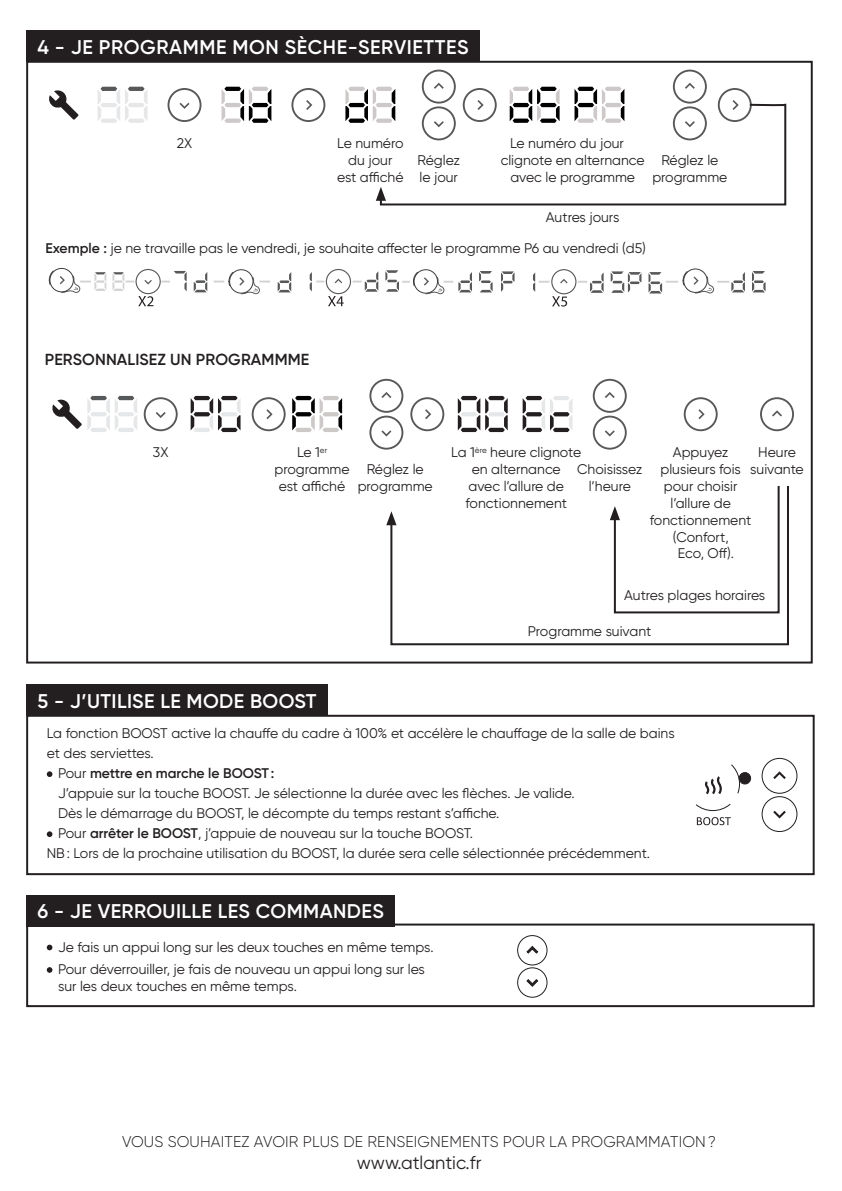
<style>
.page{position:relative;width:842px;height:1191px;background:#fff}
.page>*{position:absolute;margin:0;border:0;box-sizing:border-box;transform-origin:0 0}
.t1{font:600 19.8px "Gilroy";letter-spacing:.02em;color:#fff}
.t2{font:18.4px "Gilroy";color:#231f20}
.t3{font:600 16px "Gilroy";letter-spacing:.01em;color:#231f20}
.t4{font:300 15.6px "Gilroy";letter-spacing:.01em;color:#231f20}
.t5{font:14px/16.8px "Gilroy";color:#231f20;text-align:center}
.t6{font:600 14px "Gilroy";color:#231f20}
.s1{font-weight:600}
.s2{font-weight:400}
</style>
<div class="page">
<div style="left:26px;top:715px;width:789px;height:160px;border:2px solid #231f20"></div>
<div style="left:26px;top:923px;width:789px;height:84px;border:2px solid #231f20"></div>
<div style="left:26px;top:684px;width:301px;height:31px;background:#231f20"></div>
<div style="left:26px;top:895px;width:369px;height:31px;background:#231f20"></div>
<svg style="left:47px;top:771px;width:5px;height:6px"></svg>
<svg style="left:47px;top:831px;width:5px;height:6px"></svg>
<svg style="left:47px;top:944px;width:5px;height:6px"></svg>
<svg style="left:47px;top:967px;width:5px;height:5px"></svg>
<svg style="left:517px;top:935px;width:30px;height:62px"></svg>
<svg style="left:697px;top:817px;width:34px;height:8px"></svg>
<div style="left:739px;top:772px;width:12px;height:12px;background:#231f20;border-radius:50%"></div>
<div style="left:739px;top:772px;width:12px;height:12px;border:1px solid #231f20;border-radius:50%"></div>
<svg style="left:696px;top:764px;width:44px;height:47px"></svg>
<svg style="left:762px;top:758px;width:35px;height:74px"></svg>
<div style="left:144px;top:397px;width:34px;height:34px;border:2px solid #57585a;border-radius:50%"></div>
<svg style="left:156px;top:412px;width:10px;height:6px"></svg>
<div style="left:252px;top:397px;width:34px;height:34px;border:2px solid #57585a;border-radius:50%"></div>
<svg style="left:266px;top:409px;width:7px;height:10px"></svg>
<div style="left:410px;top:397px;width:34px;height:34px;border:2px solid #57585a;border-radius:50%"></div>
<svg style="left:425px;top:409px;width:6px;height:10px"></svg>
<div style="left:684px;top:397px;width:34px;height:34px;border:2px solid #57585a;border-radius:50%"></div>
<svg style="left:698px;top:409px;width:7px;height:10px"></svg>
<div style="left:760px;top:397px;width:34px;height:34px;border:2px solid #57585a;border-radius:50%"></div>
<svg style="left:772px;top:410px;width:10px;height:6px"></svg>
<div style="left:369px;top:379px;width:34px;height:34px;border:2px solid #57585a;border-radius:50%"></div>
<svg style="left:381px;top:392px;width:10px;height:6px"></svg>
<div style="left:593px;top:379px;width:34px;height:34px;border:2px solid #57585a;border-radius:50%"></div>
<svg style="left:605px;top:392px;width:10px;height:6px"></svg>
<div style="left:369px;top:415px;width:34px;height:34px;border:2px solid #57585a;border-radius:50%"></div>
<svg style="left:381px;top:430px;width:10px;height:6px"></svg>
<div style="left:593px;top:415px;width:34px;height:34px;border:2px solid #57585a;border-radius:50%"></div>
<svg style="left:605px;top:430px;width:10px;height:6px"></svg>
<svg style="left:52px;top:396px;width:85px;height:36px"></svg>
<svg style="left:191px;top:396px;width:50px;height:36px"></svg>
<svg style="left:292px;top:396px;width:50px;height:36px"></svg>
<svg style="left:458px;top:396px;width:50px;height:36px"></svg>
<svg style="left:523px;top:396px;width:49px;height:36px"></svg>
<svg style="left:389px;top:486px;width:400px;height:160px"></svg>
<svg style="left:386px;top:511px;width:10px;height:14px"></svg>
<svg style="left:136px;top:269px;width:24px;height:25px"></svg>
<div style="left:136px;top:269px;width:25px;height:25px;border:1px solid #57585a;border-radius:50%"></div>
<svg style="left:326px;top:269px;width:24px;height:25px"></svg>
<div style="left:326px;top:269px;width:25px;height:25px;border:1px solid #57585a;border-radius:50%"></div>
<div style="left:551px;top:269px;width:25px;height:25px;border:1px solid #57585a;border-radius:50%"></div>
<svg style="left:112px;top:272px;width:41px;height:34px"></svg>
<svg style="left:162px;top:271px;width:25px;height:20px"></svg>
<svg style="left:194px;top:272px;width:13px;height:20px"></svg>
<svg style="left:278px;top:272px;width:13px;height:20px"></svg>
<svg style="left:310px;top:272px;width:34px;height:34px"></svg>
<svg style="left:353px;top:272px;width:25px;height:20px"></svg>
<svg style="left:479px;top:271px;width:14px;height:21px"></svg>
<svg style="left:578px;top:272px;width:26px;height:21px"></svg>
<svg style="left:501px;top:271px;width:14px;height:21px"></svg>
<svg style="left:533px;top:272px;width:35px;height:34px"></svg>
<svg style="left:611px;top:271px;width:30px;height:22px"></svg>
<svg style="left:752px;top:271px;width:13px;height:21px"></svg>
<svg style="left:48px;top:270px;width:58px;height:23px"></svg>
<div style="left:49px;top:268px;width:25px;height:24px;border:1px solid #3e3e3f;border-radius:50%"></div>
<svg style="left:214px;top:271px;width:56px;height:24px"></svg>
<div style="left:229px;top:269px;width:24px;height:25px;border:1px solid #3e3e3f;border-radius:50%"></div>
<svg style="left:385px;top:270px;width:87px;height:25px"></svg>
<div style="left:414px;top:269px;width:24px;height:25px;border:1px solid #3e3e3f;border-radius:50%"></div>
<svg style="left:648px;top:270px;width:97px;height:24px"></svg>
<div style="left:683px;top:268px;width:25px;height:25px;border:1px solid #3e3e3f;border-radius:50%"></div>
<svg style="left:49px;top:90px;width:30px;height:30px"></svg>
<div style="left:168px;top:88px;width:33px;height:34px;border:2px solid #57585a;border-radius:50%"></div>
<svg style="left:179px;top:103px;width:11px;height:6px"></svg>
<div style="left:291px;top:88px;width:34px;height:34px;border:2px solid #57585a;border-radius:50%"></div>
<svg style="left:306px;top:100px;width:6px;height:10px"></svg>
<div style="left:463px;top:88px;width:34px;height:34px;border:2px solid #57585a;border-radius:50%"></div>
<div style="left:718px;top:88px;width:34px;height:34px;border:2px solid #57585a;border-radius:50%"></div>
<div style="left:422px;top:70px;width:34px;height:34px;border:2px solid #57585a;border-radius:50%"></div>
<svg style="left:434px;top:83px;width:10px;height:6px"></svg>
<div style="left:673px;top:70px;width:34px;height:34px;border:2px solid #57585a;border-radius:50%"></div>
<svg style="left:685px;top:83px;width:10px;height:6px"></svg>
<svg style="left:98px;top:87px;width:49px;height:36px"></svg>
<svg style="left:221px;top:87px;width:50px;height:36px"></svg>
<svg style="left:345px;top:87px;width:50px;height:36px"></svg>
<svg style="left:510px;top:87px;width:50px;height:15px"></svg>
<svg style="left:574px;top:87px;width:50px;height:15px"></svg>
<svg style="left:379px;top:102px;width:408px;height:104px"></svg>
<svg style="left:376px;top:187px;width:10px;height:14px"></svg>
<div style="left:26px;top:30px;width:454px;height:31px;background:#231f20"></div>
<h1 class="t1" style="left:37px;top:34px;width:433px">4 - JE PROGRAMME MON SÈCHE-SERVIETTES</h1>
<p class="t5" style="left:177px;top:135px;width:17px">2X</p>
<p class="t5" style="left:337px;top:135px;width:68px">Le numéro du jour est affiché</p>
<p class="t5" style="left:510px;top:135px;width:115px">Le numéro du jour</p>
<p class="t5" style="left:501px;top:152px;width:146px">clignote en alternance</p>
<p class="t5" style="left:510px;top:168px;width:126px">avec le programme</p>
<p class="t5" style="left:546px;top:208px;width:75px">Autres jours</p>
<p class="t5" style="left:418px;top:152px;width:44px;text-align:left">Réglez le jour</p>
<p class="t5" style="left:652px;top:152px;width:77px">Réglez le programme</p>
<p class="t5" style="left:45px;top:240px;width:602px"><span class="s1">Exemple :</span> je ne travaille pas le vendredi, je souhaite affecter le programme P6 au vendredi (d5)</p>
<p class="t3" style="left:45px;top:349px;width:266px">PERSONNALISEZ UN PROGRAMMME</p>
<p class="t5" style="left:153px;top:444px;width:17px">3X</p>
<p class="t5" style="left:275px;top:444px;width:77px">Le 1<sup>er </sup>programme est affiché</p>
<p class="t5" style="left:451px;top:444px;width:132px">La 1<sup>ère</sup> heure clignote en alternance<br>avec l’allure de fonctionnement</p>
<p class="t5" style="left:358px;top:461px;width:77px">Réglez le programme</p>
<p class="t5" style="left:577px;top:461px;width:67px">Choisissez l’heure</p>
<p class="t5" style="left:673px;top:444px;width:57px">Appuyez</p>
<p class="t5" style="left:660px;top:461px;width:82px">plusieurs fois</p>
<p class="t5" style="left:664px;top:477px;width:75px">pour choisir</p>
<p class="t5" style="left:670px;top:494px;width:62px">l’allure de</p>
<p class="t5" style="left:650px;top:511px;width:103px">fonctionnement</p>
<p class="t5" style="left:673px;top:528px;width:58px">(Confort,</p>
<p class="t5" style="left:678px;top:545px;width:58px">Eco, Off).</p>
<p class="t5" style="left:750px;top:444px;width:55px">Heure suivante</p>
<p class="t5" style="left:624px;top:587px;width:143px">Autres plages horaires</p>
<p class="t5" style="left:528px;top:623px;width:125px">Programme suivant</p>
<h1 class="t1" style="left:37px;top:688px;width:280px">5 - J’UTILISE LE MODE BOOST</h1>
<p class="t5" style="left:47px;top:725px;width:629px">La fonction BOOST active la chauffe du cadre à 100% et accélère le chauffage de la salle de bains</p>
<p class="t5" style="left:47px;top:745px;width:109px">et des serviettes.</p>
<p class="t6" style="left:58px;top:765px;width:218px"><span class="s2">Pour</span> mettre en marche le BOOST:</p>
<p class="t5" style="left:58px;top:785px;width:518px">J’appuie sur la touche BOOST. Je sélectionne la durée avec les flèches. Je valide.</p>
<p class="t5" style="left:58px;top:805px;width:443px">Dès le démarrage du BOOST, le décompte du temps restant s’affiche.</p>
<p class="t5" style="left:58px;top:825px;width:416px">Pour <span class="s1">arrêter le BOOST</span>, j’appuie de nouveau sur la touche BOOST.</p>
<p class="t5" style="left:47px;top:845px;width:605px">NB: Lors de la prochaine utilisation du BOOST, la durée sera celle sélectionnée précédemment.</p>
<h1 class="t1" style="left:37px;top:899px;width:348px">6 - JE VERROUILLE LES COMMANDES</h1>
<p class="t5" style="left:58px;top:935px;width:377px;line-height:22.4px;text-align:left">Je fais un appui long sur les deux touches en même temps.<br>Pour déverrouiller, je fais de nouveau un appui long sur les</p>
<p class="t5" style="left:58px;top:977px;width:240px">sur les deux touches en même temps.</p>
<p class="t4" style="left:122px;top:1132px;width:596px">VOUS SOUHAITEZ AVOIR PLUS DE RENSEIGNEMENTS POUR LA PROGRAMMATION?</p>
<h2 class="t2" style="left:357px;top:1151px;width:126px">www.atlantic.fr</h2>
</div>
